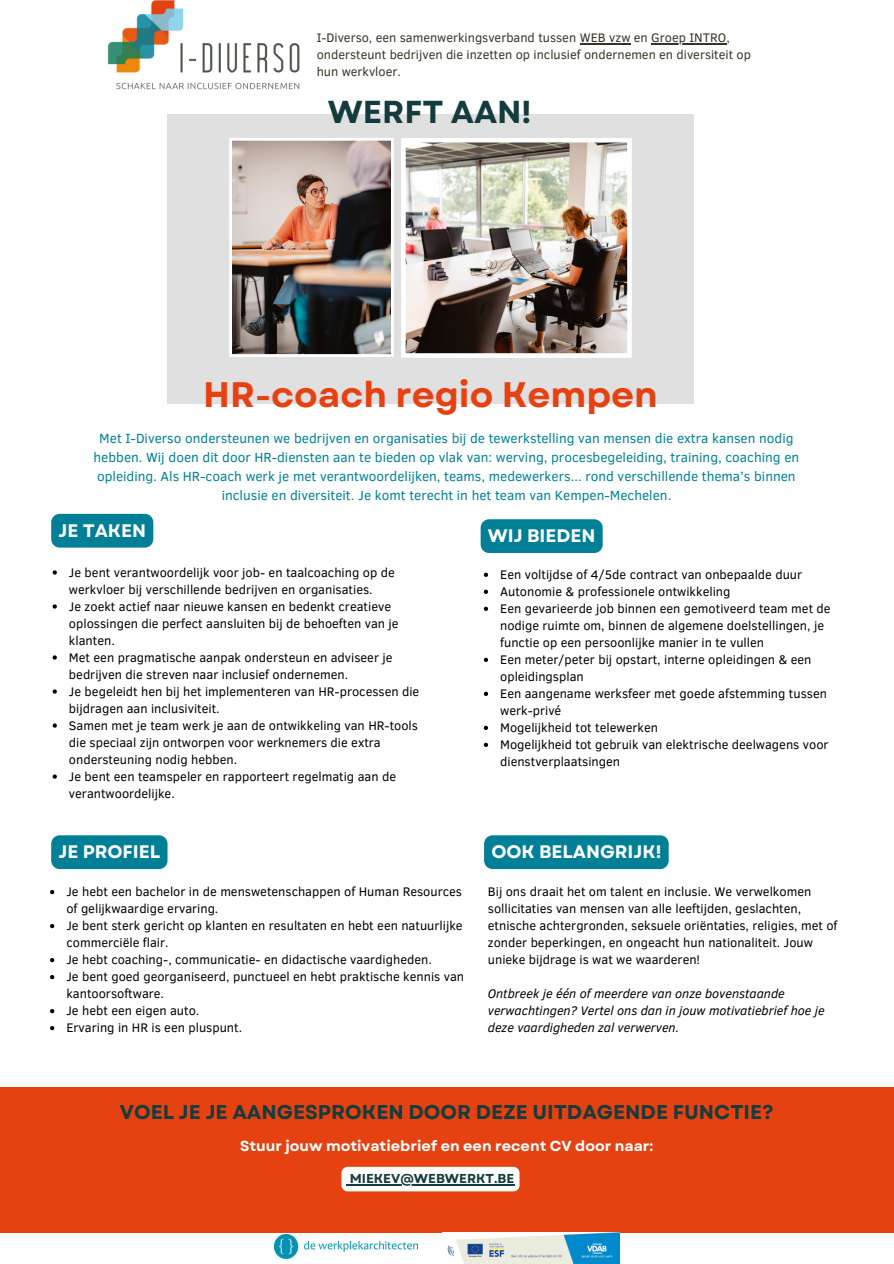
<style>
.page{position:relative;width:894px;height:1264px;background:#fff}
.page>*{position:absolute;margin:0;border:0;box-sizing:border-box;transform-origin:0 0}
.t1{font:700 35.4px "Garet";color:#e64111}
.t2{font:700 31.65px "Garet";color:#143c3c}
.t3{font:700 19.95px "Garet";color:#143c3c}
.t4{font:700 18.15px "Garet";color:#fff}
.t5{font:700 14.55px "Garet";color:#fff}
.t6{font:13.65px/19px "Clear Sans";color:#008097;text-align:center}
.t7{font:700 12.9px "Garet";color:#143c3c}
.t8{font:12.75px/17px "Clear Sans";color:#000}
.t9{font:12.75px/17px "Clear Sans";color:#383425}
.t10{font:italic 12.75px/17px "Clear Sans";color:#000}
</style>
<div class="page">
<div style="left:0;top:1087px;width:893px;height:145px;background:#e64111"></div>
<img style="left:275px;top:1234px;width:143px;height:24px">
<img style="left:447px;top:1232px;width:171px;height:31px">
<img style="left:107px;top:0;width:193px;height:90px">
<div style="left:341px;top:1166px;width:178px;height:25px;background:#fff;border-radius:6px"></div>
<hr style="left:349px;top:1184px;width:165px;height:1px;background:#143c3c">
<div style="left:51px;top:514px;width:102px;height:33px;background:#008097;border-radius:8px"></div>
<svg style="left:53px;top:570px;width:4px;height:4px"></svg>
<svg style="left:53px;top:604px;width:4px;height:4px"></svg>
<svg style="left:53px;top:655px;width:4px;height:4px"></svg>
<svg style="left:53px;top:689px;width:4px;height:4px"></svg>
<svg style="left:53px;top:723px;width:4px;height:4px"></svg>
<svg style="left:53px;top:774px;width:4px;height:4px"></svg>
<div style="left:51px;top:835px;width:116px;height:34px;background:#008097;border-radius:8px"></div>
<svg style="left:50px;top:890px;width:4px;height:4px"></svg>
<svg style="left:50px;top:924px;width:4px;height:4px"></svg>
<svg style="left:50px;top:958px;width:4px;height:4px"></svg>
<svg style="left:50px;top:975px;width:4px;height:4px"></svg>
<svg style="left:50px;top:1009px;width:4px;height:4px"></svg>
<svg style="left:50px;top:1026px;width:4px;height:4px"></svg>
<div style="left:480px;top:519px;width:122px;height:34px;background:#008097;border-radius:8px"></div>
<div style="left:484px;top:835px;width:184px;height:34px;background:#008097;border-radius:8px"></div>
<hr style="left:579px;top:43px;width:51px;height:1px;background:#383425">
<hr style="left:651px;top:43px;width:75px;height:1px;background:#383425">
<div style="left:167px;top:115px;width:526px;height:289px;background:#e0e0e0"></div>
<img style="left:229px;top:138px;width:164px;height:219px">
<img style="left:401px;top:138px;width:230px;height:220px">
<svg style="left:483px;top:572px;width:5px;height:5px"></svg>
<svg style="left:483px;top:589px;width:5px;height:5px"></svg>
<svg style="left:483px;top:606px;width:5px;height:5px"></svg>
<svg style="left:483px;top:657px;width:5px;height:5px"></svg>
<svg style="left:483px;top:691px;width:5px;height:5px"></svg>
<svg style="left:483px;top:725px;width:5px;height:5px"></svg>
<svg style="left:483px;top:742px;width:5px;height:5px"></svg>
<p class="t9" style="left:316px;top:29px;width:414px">I-Diverso, een samenwerkingsverband tussen WEB vzw en Groep INTRO,</p>
<h3 class="t9" style="left:316px;top:46px;width:435px">ondersteunt bedrijven die inzetten op inclusief ondernemen en diversiteit op hun werkvloer.</h3>
<p class="t2" style="left:328px;top:89px;width:205px">WERFT AAN!</p>
<p class="t1" style="left:203px;top:369px;width:456px">HR-coach regio Kempen</p>
<p class="t6" style="left:93px;top:428px;width:707px">Met I-Diverso ondersteunen we bedrijven en organisaties bij de tewerkstelling van mensen die extra kansen nodig hebben. Wij doen dit door HR-diensten aan te bieden op vlak van: werving, procesbegeleiding, training, coaching en opleiding. Als HR-coach werk je met verantwoordelijken, teams, medewerkers... rond verschillende thema’s binnen inclusie en diversiteit. Je komt terecht in het team van Kempen-Mechelen.</p>
<p class="t4" style="left:58px;top:517px;width:89px">JE TAKEN</p>
<h1 class="t8" style="left:69px;top:563px;width:327px">Je bent verantwoordelijk voor job- en taalcoaching op de werkvloer bij verschillende bedrijven en organisaties.</h1>
<h5 class="t8" style="left:69px;top:597px;width:331px">Je zoekt actief naar nieuwe kansen en bedenkt creatieve oplossingen die perfect aansluiten bij de behoeften van je klanten.</h5>
<h3 class="t8" style="left:69px;top:648px;width:325px">Met een pragmatische aanpak ondersteun en adviseer je bedrijven die streven naar inclusief ondernemen.</h3>
<h3 class="t8" style="left:69px;top:682px;width:352px">Je begeleidt hen bij het implementeren van HR-processen die bijdragen aan inclusiviteit.</h3>
<p class="t8" style="left:69px;top:716px;width:350px">Samen met je team werk je aan de ontwikkeling van HR-tools die speciaal zijn ontworpen voor werknemers die extra ondersteuning nodig hebben.</p>
<p class="t8" style="left:69px;top:767px;width:328px">Je bent een teamspeler en rapporteert regelmatig aan de verantwoordelijke.</p>
<p class="t4" style="left:487px;top:522px;width:109px">WIJ BIEDEN</p>
<p class="t8" style="left:500px;top:565px;width:303px">Een voltijdse of 4/5de contract van onbepaalde duur</p>
<p class="t8" style="left:500px;top:582px;width:232px">Autonomie &amp; professionele ontwikkeling</p>
<h3 class="t8" style="left:500px;top:599px;width:332px">Een gevarieerde job binnen een gemotiveerd team met de nodige ruimte om, binnen de algemene doelstellingen, je functie op een persoonlijke manier in te vullen</h3>
<h4 class="t8" style="left:500px;top:650px;width:313px">Een meter/peter bij opstart, interne opleidingen &amp; een opleidingsplan</h4>
<h6 class="t8" style="left:500px;top:684px;width:328px">Een aangename werksfeer met goede afstemming tussen werk-privé</h6>
<p class="t8" style="left:500px;top:718px;width:330px">Mogelijkheid tot telewerken<br>Mogelijkheid tot gebruik van elektrische deelwagens voor dienstverplaatsingen</p>
<p class="t4" style="left:58px;top:838px;width:103px">JE PROFIEL</p>
<p class="t8" style="left:66px;top:882px;width:397px">Je hebt een bachelor in de menswetenschappen of Human Resources of gelijkwaardige ervaring.</p>
<p class="t8" style="left:66px;top:916px;width:397px">Je bent sterk gericht op klanten en resultaten en hebt een natuurlijke commerciële flair.</p>
<p class="t8" style="left:66px;top:950px;width:367px">Je hebt coaching-, communicatie- en didactische vaardigheden.</p>
<p class="t8" style="left:66px;top:967px;width:399px">Je bent goed georganiseerd, punctueel en hebt praktische kennis van kantoorsoftware.</p>
<p class="t8" style="left:66px;top:1001px;width:134px">Je hebt een eigen auto.</p>
<p class="t8" style="left:66px;top:1018px;width:177px">Ervaring in HR is een pluspunt.</p>
<p class="t4" style="left:491px;top:838px;width:171px">OOK BELANGRIJK!</p>
<p class="t8" style="left:487px;top:882px;width:351px">Bij ons draait het om talent en inclusie. We verwelkomen sollicitaties van mensen van alle leeftijden, geslachten, etnische achtergronden, seksuele oriëntaties, religies, met of zonder beperkingen, en ongeacht hun nationaliteit. Jouw unieke bijdrage is wat we waarderen!</p>
<p class="t10" style="left:487px;top:984px;width:338px">Ontbreek je één of meerdere van onze bovenstaande verwachtingen? Vertel ons dan in jouw motivatiebrief hoe je deze vaardigheden zal verwerven.</p>
<p class="t3" style="left:120px;top:1098px;width:655px">VOEL JE JE AANGESPROKEN DOOR DEZE UITDAGENDE FUNCTIE?</p>
<p class="t5" style="left:240px;top:1134px;width:414px">Stuur jouw motivatiebrief en een recent CV door naar:</p>
<h2 class="t7" style="left:349px;top:1169px;width:166px">MIEKEV@WEBWERKT.BE</h2>
</div>
